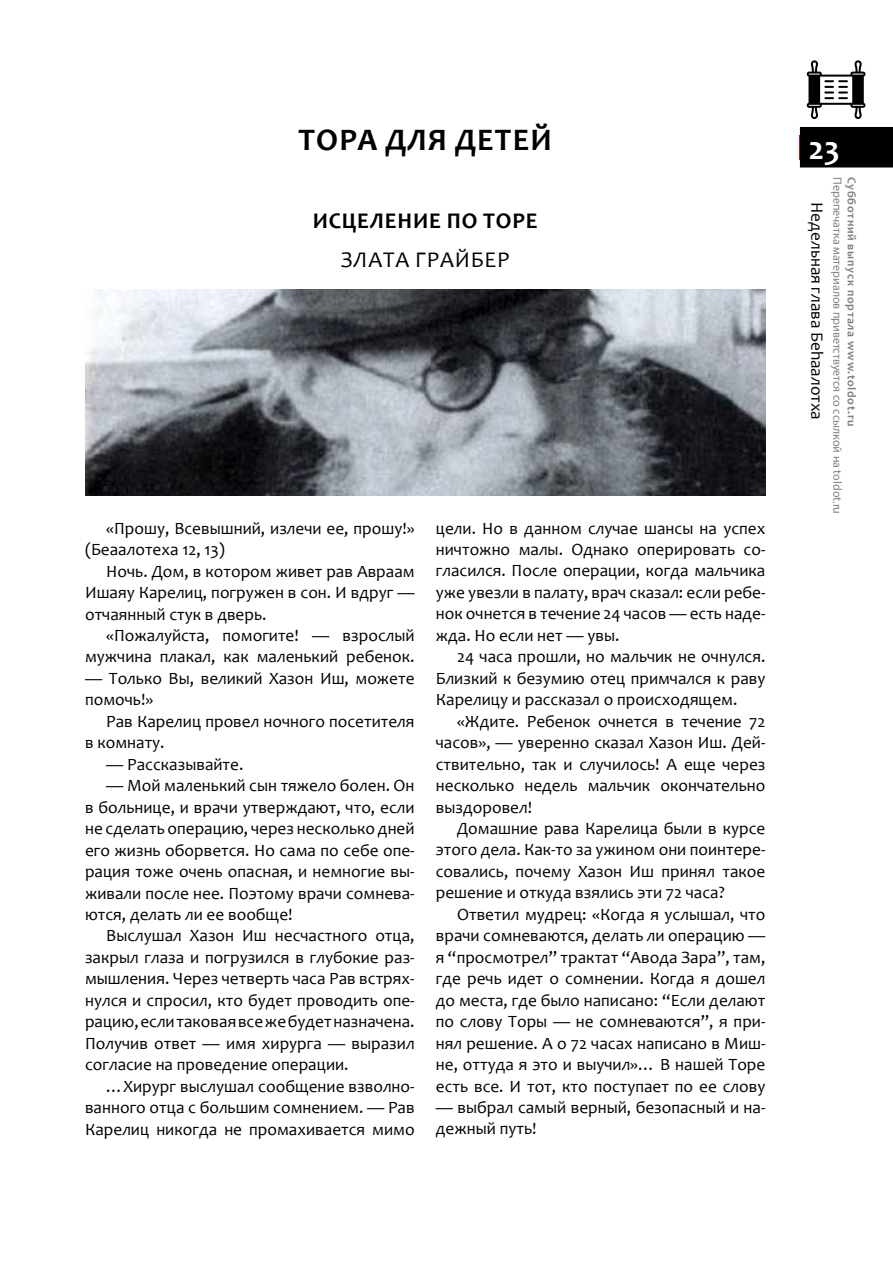
<style>
.page{position:relative;width:893px;height:1263px;background:#fff}
.page>*{position:absolute;margin:0;border:0;box-sizing:border-box;transform-origin:0 0}
.t1{font:700 33px "Candara";color:#fff}
.t2{font:700 31.5px "Candara";letter-spacing:.04em;color:#000}
.t3{font:700 22.5px "Candara";letter-spacing:.04em;color:#000}
.t4{font:22.5px "Candara";letter-spacing:.04em;color:#000}
.t5{font:17.25px/21.5px "Candara";color:#000;text-align:justify}
.t6{font:12px "Myriad Pro";color:#808285}
.t7{font:700 12px "Candara";letter-spacing:.06em;color:#808285}
</style>
<div class="page">
<div style="left:800px;top:127px;width:93px;height:40px;background:#000"></div>
<svg style="left:807px;top:60px;width:58px;height:59px"></svg>
<img style="left:85px;top:289px;width:680px;height:207px">
<h2 class="t2" style="left:298px;top:120px;width:255px">ТОРА ДЛЯ ДЕТЕЙ</h2>
<h3 class="t3" style="left:313px;top:207px;width:227px">ИСЦЕЛЕНИЕ ПО ТОРЕ</h3>
<h3 class="t4" style="left:341px;top:246px;width:170px">ЗЛАТА ГРАЙБЕР</h3>
<p class="t5" style="left:85px;top:517px;width:331px;text-indent:21px">«Прошу, Всевышний, излечи ее, прошу!» (Беаалотеха 12, 13)</p>
<p class="t5" style="left:85px;top:560px;width:331px;text-indent:21px">Ночь. Дом, в котором живет рав Авраам Ишаяу Карелиц, погружен в сон. И вдруг — отчаянный стук в дверь.</p>
<p class="t5" style="left:85px;top:624px;width:331px;text-align:right">«Пожалуйста, помогите! — взрослый мужчина плакал, как маленький ребенок.</p>
<p class="t5" style="left:85px;top:667px;width:331px">— Только Вы, великий Хазон Иш, можете помочь!»</p>
<p class="t5" style="left:85px;top:710px;width:331px;text-indent:21px">Рав Карелиц провел ночного посетителя в комнату.</p>
<p class="t5" style="left:106px;top:753px;width:139px">— Рассказывайте.</p>
<p class="t5" style="left:85px;top:775px;width:331px;text-indent:21px">— Мой маленький сын тяжело болен. Он в больнице, и врачи утверждают, что, если не сделать операцию, через несколько дней его жизнь оборвется. Но сама по себе опе&shy;рация тоже очень опасная, и немногие вы&shy;живали после нее. Поэтому врачи сомнева&shy;ются, делать ли ее вообще!</p>
<p class="t5" style="left:85px;top:925px;width:331px;text-indent:21px">Выслушал Хазон Иш несчастного отца, закрыл глаза и погрузился в глубокие раз&shy;мышления. Через четверть часа Рав встрях&shy;нулся и спросил, кто будет проводить опе&shy;рацию, если таковая все же будет назначена.<br>Получив ответ — имя хирурга — выразил согласие на проведение операции.</p>
<p class="t5" style="left:85px;top:1075px;width:331px;text-indent:21px">…Хирург выслушал сообщение взволно&shy;ванного отца с большим сомнением. — Рав Карелиц никогда не промахивается мимо</p>
<p class="t5" style="left:436px;top:517px;width:331px">цели. Но в данном случае шансы на успех ничтожно малы. Однако оперировать со&shy;гласился. После операции, когда мальчика уже увезли в палату, врач сказал: если ребе&shy;нок очнется в течение 24 часов — есть наде&shy;жда. Но если нет — увы.</p>
<p class="t5" style="left:436px;top:646px;width:331px;text-indent:21px">24 часа прошли, но мальчик не очнулся.<br>Близкий к безумию отец примчался к раву Карелицу и рассказал о происходящем.</p>
<p class="t5" style="left:436px;top:710px;width:331px;text-indent:21px">«Ждите. Ребенок очнется в течение 72 часов», — уверенно сказал Хазон Иш. Дей&shy;ствительно, так и случилось! А еще через несколько недель мальчик окончательно выздоровел!</p>
<p class="t5" style="left:436px;top:817px;width:331px;text-indent:21px">Домашние рава Карелица были в курсе этого дела. Как-то за ужином они поинтере&shy;совались, почему Хазон Иш принял такое решение и откуда взялись эти 72 часа?</p>
<p class="t5" style="left:436px;top:903px;width:331px;text-indent:21px">Ответил мудрец: «Когда я услышал, что врачи сомневаются, делать ли операцию — я “просмотрел” трактат “Авода Зара”, там, где речь идет о сомнении. Когда я дошел до места, где было написано: “Если делают по слову Торы — не сомневаются”, я при&shy;нял решение. А о 72 часах написано в Миш&shy;не, оттуда я это и выучил»… В нашей Торе есть все. И тот, кто поступает по ее слову</p>
<p class="t5" style="left:436px;top:1096px;width:331px">— выбрал самый верный, безопасный и на&shy;дежный путь!</p>
<h1 class="t1" style="left:808px;top:128px;width:33px">23</h1>
<p class="t5" style="left:828px;top:202px;width:219px;rotate:90deg">Недельная глава Беhаалотха</p>
<p class="t6" style="left:845px;top:177px;width:338px;rotate:90deg">Перепечатка материалов приветствуется со ссылкой на toldot.ru</p>
<p class="t7" style="left:859px;top:177px;width:251px;rotate:90deg">Субботний выпуск портала www.toldot.ru</p>
</div>
